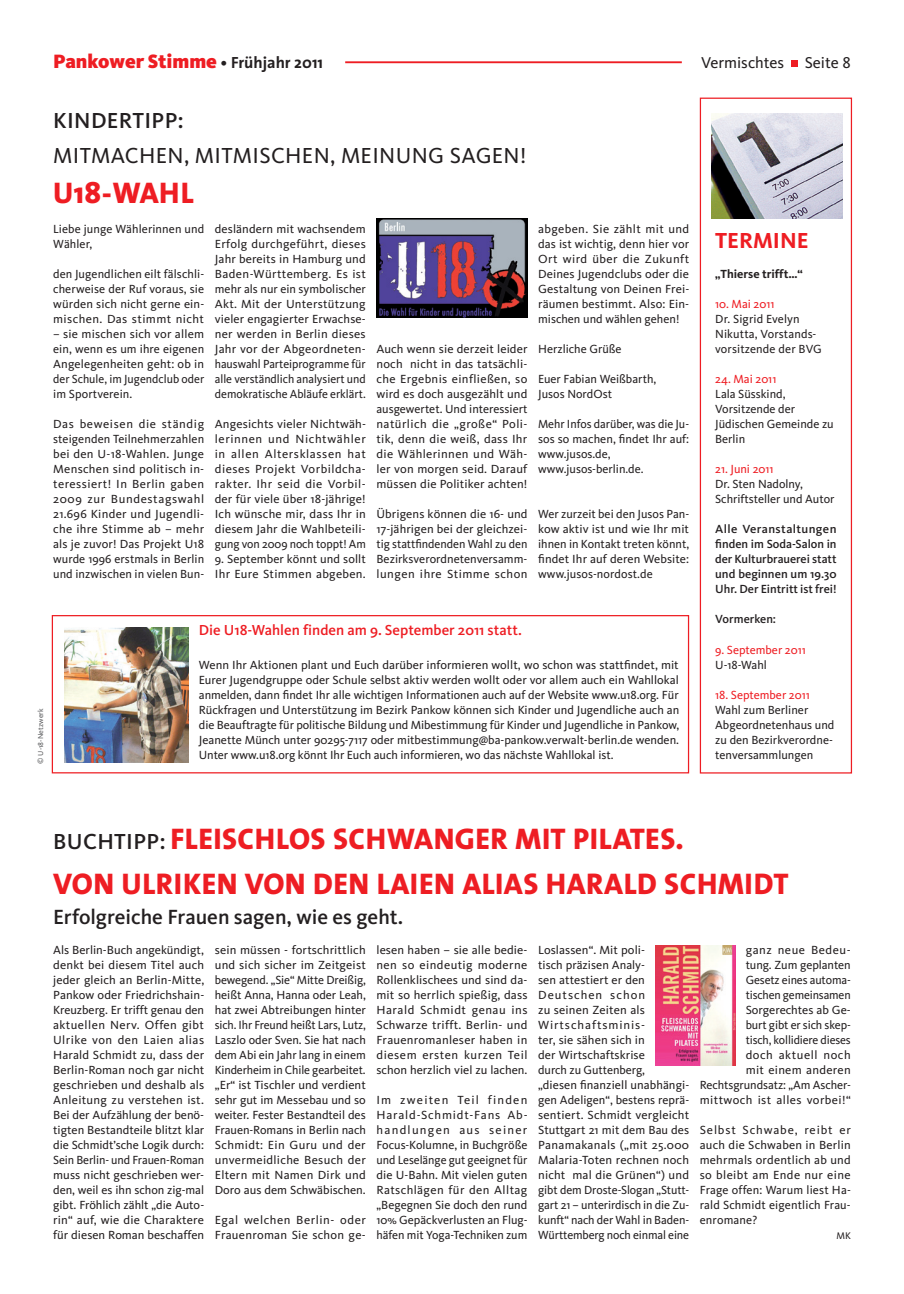
<style>
.page{position:relative;width:904px;height:1294px;background:#fff}
.page>*{position:absolute;margin:0;border:0;box-sizing:border-box;transform-origin:0 0}
.t1{font:800 30px/45px "The Sans";letter-spacing:.015em;color:#ee1d23}
.t2{font:22.5px "Kievit";color:#231f20}
.t3{font:500 22.5px "Kievit";color:#231f20}
.t4{font:700 22.5px "Kievit";color:#ee1d23}
.t5{font:500 21.25px "Kievit";color:#231f20}
.t6{font:900 20px "Kievit";color:#ee1d23}
.t7{font:16.25px "Kievit";color:#231f20}
.t8{font:500 15px "Kievit";color:#ee1d23}
.t9{font:12.25px/15px "Kievit";color:#231f20;text-align:justify}
.t10{font:500 12.25px/15px "Kievit";color:#231f20;text-align:justify}
.t11{font:12.25px "Kievit";color:#ee1d23}
.t12{font:12.25px/15px "Kievit";letter-spacing:.025em;color:#231f20}
.t13{font:700 12.25px "Kievit";color:#231f20}
.t14{font:10px "Kievit";color:#231f20}
.t15{font:7.5px "Kievit";letter-spacing:.01em;color:#57585a}
.s1{font-family:"The Sans";font-weight:700;font-size:16.25px;color:#231f20}
.s2{font-family:"Kievit";font-weight:500;font-size:22.5px;color:#231f20}
</style>
<div class="page">
<hr style="left:345px;top:61px;width:336px;height:2px;background:#ee1d23">
<svg style="left:791px;top:60px;width:6px;height:6px"></svg>
<div style="left:699px;top:98px;width:153px;height:675px;border:1px solid #ee1d23"></div>
<img style="left:711px;top:113px;width:131px;height:105px">
<div style="left:52px;top:615px;width:637px;height:158px;border:1px solid #ee1d23"></div>
<img style="left:376px;top:219px;width:151px;height:98px">
<img style="left:655px;top:945px;width:80px;height:120px">
<img style="left:64px;top:627px;width:124px;height:135px">
<h3 class="t6" style="left:53px;top:49px;width:271px">Pankower Stimme <span class="s1">• Frühjahr 2011</span></h3>
<h3 class="t7" style="left:701px;top:54px;width:85px">Vermischtes</h3>
<h3 class="t7" style="left:804px;top:54px;width:48px">Seite 8</h3>
<h2 class="t3" style="left:53px;top:107px;width:27px">Kindertipp</h2>
<h2 class="t3" style="left:178px;top:107px;width:7px">:</h2>
<h2 class="t2" style="left:53px;top:143px;width:34px">Mitmachen</h2>
<h2 class="t2" style="left:184px;top:143px;width:26px">, mitmischen</h2>
<h2 class="t2" style="left:330px;top:143px;width:45px">, Meinung</h2>
<h2 class="t2" style="left:450px;top:143px;width:15px">sagen</h2>
<h2 class="t2" style="left:520px;top:143px;width:8px">!</h2>
<h1 class="t1" style="left:53px;top:170px;width:140px">U18-WAHL</h1>
<p class="t9" style="left:53px;top:222px;width:152px">Liebe junge Wählerinnen und<br>Wähler,</p>
<p class="t9" style="left:53px;top:267px;width:153px">den Jugendlichen eilt fälschli&shy;cherweise der Ruf voraus, sie würden sich nicht gerne ein&shy;mischen. Das stimmt nicht</p>
<p class="t9" style="left:53px;top:327px;width:152px">– sie mischen sich vor allem ein, wenn es um ihre eigenen Angelegenheiten geht: ob in der Schule, im Jugendclub oder im Sportverein.</p>
<p class="t9" style="left:53px;top:417px;width:153px">Das beweisen die ständig steigenden Teilnehmerzahlen bei den U-18-Wahlen. Junge Menschen sind politisch in&shy;teressiert! In Berlin gaben 2009 zur Bundestagswahl 21.696 Kinder und Jugendli&shy;che ihre Stimme ab – mehr als je zuvor! Das Projekt U18 wurde 1996 erstmals in Berlin und inzwischen in vielen Bun-</p>
<p class="t9" style="left:215px;top:222px;width:153px">desländern mit wachsendem Erfolg durchgeführt, dieses Jahr bereits in Hamburg und Baden-Württemberg. Es ist mehr als nur ein symbolischer Akt. Mit der Unterstützung vieler engagierter Erwachse&shy;ner werden in Berlin dieses Jahr vor der Abgeordneten&shy;hauswahl Parteiprogramme für alle verständlich analysiert und demokratische Abläufe erklärt.</p>
<p class="t9" style="left:215px;top:417px;width:153px">Angesichts vieler Nichtwäh&shy;lerinnen und Nichtwähler in allen Altersklassen hat dieses Projekt Vorbildcha&shy;rakter. Ihr seid die Vorbil&shy;der für viele über 18-jährige!<br>Ich wünsche mir, dass Ihr in diesem Jahr die Wahlbeteili&shy;gung von 2009 noch toppt! Am</p>
<p class="t9" style="left:215px;top:552px;width:152px">9. September könnt und sollt<br>Ihr Eure Stimmen abgeben.</p>
<p class="t9" style="left:376px;top:342px;width:153px">Auch wenn sie derzeit leider noch nicht in das tatsächli&shy;che Ergebnis einfließen, so wird es doch ausgezählt und ausgewertet. Und interessiert natürlich die „große“ Poli&shy;tik, denn die weiß, dass Ihr die Wählerinnen und Wäh&shy;ler von morgen seid. Darauf müssen die Politiker achten!</p>
<p class="t9" style="left:376px;top:507px;width:153px">Übrigens können die 16- und 17-jährigen bei der gleichzei&shy;tig stattfindenden Wahl zu den Bezirksverordnetenversamm&shy;lungen ihre Stimme schon</p>
<p class="t9" style="left:538px;top:222px;width:153px">abgeben. Sie zählt mit und das ist wichtig, denn hier vor Ort wird über die Zukunft Deines Jugendclubs oder die Gestaltung von Deinen Frei&shy;räumen bestimmt. Also: Ein&shy;mischen und wählen gehen!</p>
<p class="t9" style="left:538px;top:342px;width:85px">Herzliche Grüße</p>
<p class="t9" style="left:538px;top:372px;width:120px">Euer Fabian Weißbarth,<br>Jusos NordOst</p>
<p class="t9" style="left:538px;top:417px;width:152px;text-align:left">Mehr Infos darüber, was die Ju&shy;sos so machen, findet Ihr auf: www.jusos.de, www.jusos-berlin.de.</p>
<p class="t9" style="left:538px;top:507px;width:153px">Wer zurzeit bei den Jusos Pan&shy;kow aktiv ist und wie Ihr mit ihnen in Kontakt treten könnt, findet Ihr auf deren Website: www.jusos-nordost.de</p>
<p class="t15" style="left:36px;top:763px;width:57px;rotate:-90deg">© U-18-Netzwerk</p>
<p class="t8" style="left:199px;top:620px;width:324px">Die U18-Wahlen finden am 9. September 2011 statt.</p>
<p class="t9" style="left:199px;top:657px;width:482px">Wenn Ihr Aktionen plant und Euch darüber informieren wollt, wo schon was stattfindet, mit Eurer Jugendgruppe oder Schule selbst aktiv werden wollt oder vor allem auch ein Wahllokal anmelden, dann findet Ihr alle wichtigen Informationen auch auf der Website www.u18.org. Für Rückfragen und Unterstützung im Bezirk Pankow können sich Kinder und Jugendliche auch an die Beauftragte für politische Bildung und Mibestimmung für Kinder und Jugendliche in Pankow, Jeanette Münch unter 90295-7117 oder mitbestimmung@ba-pankow.verwalt-berlin.de wenden.<br>Unter www.u18.org könnt Ihr Euch auch informieren, wo das nächste Wahllokal ist.</p>
<h2 class="t4" style="left:715px;top:227px;width:95px">Termine</h2>
<p class="t13" style="left:715px;top:267px;width:89px">„Thierse trifft…“</p>
<p class="t11" style="left:715px;top:297px;width:61px">10. Mai 2011</p>
<p class="t9" style="left:715px;top:312px;width:108px;text-align:left">Dr. Sigrid Evelyn<br>Nikutta, Vorstands&shy;vorsitzende der BVG</p>
<p class="t11" style="left:715px;top:372px;width:63px">24. Mai 2011</p>
<p class="t9" style="left:715px;top:387px;width:120px;text-align:left">Lala Süsskind,<br>Vorsitzende der<br>Jüdischen Gemeinde zu<br>Berlin</p>
<p class="t11" style="left:715px;top:462px;width:60px">21. Juni 2011</p>
<p class="t9" style="left:715px;top:477px;width:121px">Dr. Sten Nadolny,<br>Schriftsteller und Autor</p>
<p class="t10" style="left:715px;top:521px;width:123px">Alle Veranstaltungen finden im Soda-Salon in der Kulturbrauerei statt und beginnen um 19.30<br>Uhr. Der Eintritt ist frei!</p>
<p class="t10" style="left:715px;top:611px;width:62px">Vormerken:</p>
<p class="t11" style="left:715px;top:642px;width:92px">9. September 2011</p>
<p class="t9" style="left:715px;top:657px;width:53px">U-18-Wahl</p>
<p class="t11" style="left:715px;top:687px;width:96px">18. September 2011</p>
<p class="t9" style="left:715px;top:702px;width:121px;text-align:left">Wahl zum Berliner<br>Abgeordnetenhaus und zu den Bezirkverordne&shy;tenversammlungen</p>
<h1 class="t1" style="left:53px;top:815px;width:737px"><span class="s2">BUCHTIPP:</span> FLEISCHLOS SCHWANGER MIT PILATES.<br>VON ULRIKEN VON DEN LAIEN ALIAS HARALD SCHMIDT</h1>
<h3 class="t5" style="left:53px;top:903px;width:351px">Erfolgreiche Frauen sagen, wie es geht.</h3>
<p class="t9" style="left:53px;top:942px;width:153px">Als Berlin-Buch angekündigt, denkt bei diesem Titel auch jeder gleich an Berlin-Mitte, Pankow oder Friedrichshain-Kreuzberg. Er trifft genau den aktuellen Nerv. Offen gibt Ulrike von den Laien alias Harald Schmidt zu, dass der Berlin-Roman noch gar nicht geschrieben und deshalb als Anleitung zu verstehen ist.<br>Bei der Aufzählung der benö&shy;tigten Bestandteile blitzt klar die Schmidt’sche Logik durch:<br>Sein Berlin- und Frauen-Roman muss nicht geschrieben wer&shy;den, weil es ihn schon zig-mal gibt. Fröhlich zählt „die Auto&shy;rin“ auf, wie die Charaktere für diesen Roman beschaffen</p>
<p class="t9" style="left:215px;top:942px;width:153px">sein müssen - fortschrittlich und sich sicher im Zeitgeist bewegend. „Sie“ Mitte Dreißig, heißt Anna, Hanna oder Leah, hat zwei Abtreibungen hinter sich. Ihr Freund heißt Lars, Lutz, Laszlo oder Sven. Sie hat nach dem Abi ein Jahr lang in einem Kinderheim in Chile gearbeitet. „Er“ ist Tischler und verdient sehr gut im Messebau und so weiter. Fester Bestandteil des Frauen-Romans in Berlin nach Schmidt: Ein Guru und der unvermeidliche Besuch der Eltern mit Namen Dirk und Doro aus dem Schwäbischen.</p>
<p class="t12" style="left:215px;top:1212px;width:153px">Egal welchen Berlin- oder<br>Frauenroman Sie schon ge-</p>
<p class="t9" style="left:376px;top:942px;width:153px">lesen haben – sie alle bedie&shy;nen so eindeutig moderne Rollenklischees und sind da&shy;mit so herrlich spießig, dass Harald Schmidt genau ins Schwarze trifft. Berlin- und Frauenromanleser haben in diesem ersten kurzen Teil schon herzlich viel zu lachen.</p>
<p class="t9" style="left:376px;top:1092px;width:153px">Im zweiten Teil finden Harald-Schmidt-Fans Ab&shy;handlungen aus seiner Focus-Kolumne, in Buchgröße und Leselänge gut geeignet für die U-Bahn. Mit vielen guten Ratschlägen für den Alltag „Begegnen Sie doch den rund 10% Gepäckverlusten an Flug&shy;häfen mit Yoga-Techniken zum</p>
<p class="t9" style="left:538px;top:942px;width:153px;text-align:left">Loslassen“. Mit poli-<br>tisch präzisen Analy-<br>sen attestiert er den<br>Deutschen schon<br>zu seinen Zeiten als<br>Wirtschaftsminis-<br>ter, sie sähen sich in<br>der Wirtschaftskrise<br>durch zu Guttenberg,<br>„diesen finanziell unabhängi&shy;gen Adeligen“, bestens reprä&shy;sentiert. Schmidt vergleicht<br>Stuttgart 21 mit dem Bau des<br>Panamakanals („mit 25.000<br>Malaria-Toten rechnen noch nicht mal die Grünen“) und gibt dem Droste-Slogan „Stutt&shy;gart 21 – unterirdisch in die Zu&shy;kunft“ nach der Wahl in Baden-<br>Württemberg noch einmal eine</p>
<p class="t9" style="left:699px;top:942px;width:152px;text-align:right">ganz neue Bedeu-<br>tung. Zum geplanten<br>Gesetz eines automa-<br>tischen gemeinsamen<br>Sorgerechtes ab Ge-<br>burt gibt er sich skep-<br>tisch, kollidiere dieses<br>doch aktuell noch<br>mit einem anderen<br>Rechtsgrundsatz: „Am Ascher&shy;mittwoch ist alles vorbei!“</p>
<p class="t9" style="left:699px;top:1122px;width:153px">Selbst Schwabe, reibt er auch die Schwaben in Berlin mehrmals ordentlich ab und so bleibt am Ende nur eine Frage offen: Warum liest Ha&shy;rald Schmidt eigentlich Frau&shy;enromane?</p>
<p class="t14" style="left:836px;top:1229px;width:16px">MK</p>
</div>
